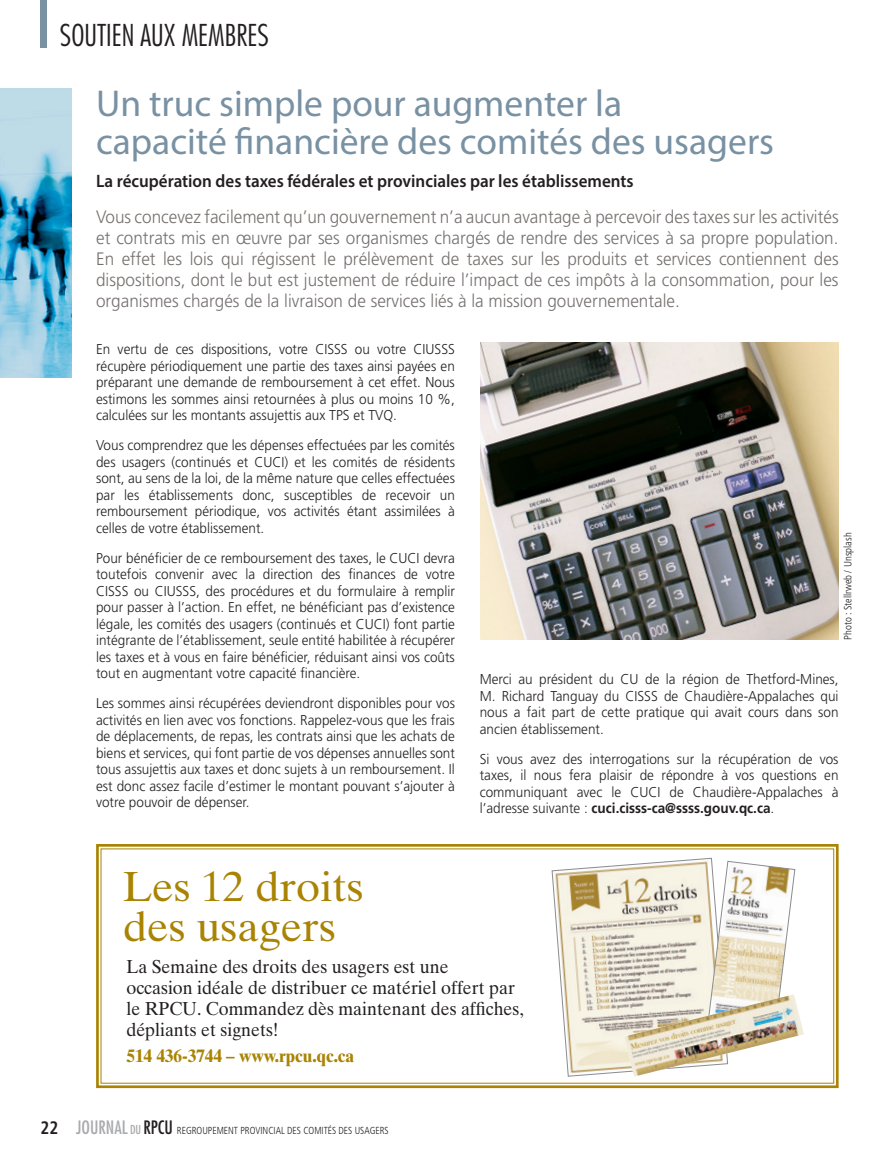
<style>
.page{position:relative;width:891px;height:1161px;background:#fff}
.page>*{position:absolute;margin:0;border:0;box-sizing:border-box;transform-origin:0 0}
.t1{font:42px/40.5px "Times Ten";color:#a98303}
.t2{font:37.5px/37.5px "Myriad Pro";color:#7891a3}
.t3{font:300 condensed 29.4px "Futura";color:#231f20}
.t4{font:18.75px/21px "Times Ten";color:#231f20;scale:.95 1}
.t5{font:300 18px/21px "Frutiger";color:#74706e;text-align:justify;scale:.95 1}
.t6{font:600 18px "Myriad Pro";color:#231f20;scale:.95 1}
.t7{font:700 18px "Times Ten";color:#a98303;scale:.95 1}
.t8{font:300 14.25px/16.5px "Frutiger";color:#231f20;text-align:justify;scale:.95 1}
.t9{font:300 condensed 10.5px "Frutiger";color:#231f20}
.t10{font:300 condensed 10.2px "Frutiger";color:#231f20;scale:.95 1}
.s1{font-weight:700}
.s2{font-weight:700;font-size:18px}
.s3{font-family:"Futura";font-weight:400;font-size:18px;color:#aaabaf}
.s4{font-family:"Futura";font-weight:400;font-size:12px;color:#aaabaf}
.s5{font-family:"Futura";font-weight:400;font-size:18px}
</style>
<div class="page">
<img style="left:0;top:88px;width:72px;height:290px">
<img style="left:480px;top:343px;width:359px;height:297px">
<div style="left:40px;top:0;width:7px;height:48px;background:#7891a3"></div>
<svg style="left:96px;top:844px;width:743px;height:245px"></svg>
<svg style="left:552px;top:858px;width:252px;height:219px"></svg>
<img style="left:624px;top:994px;width:180px;height:83px">
<h3 class="t3" style="left:60px;top:17px;width:210px">SOUTIEN AUX MEMBRES</h3>
<h2 class="t2" style="left:96px;top:84px;width:679px">Un truc simple pour augmenter la<br>capacité financière des comités des usagers</h2>
<p class="t6" style="left:96px;top:170px;width:567px">La récupération des taxes fédérales et provinciales par les établissements</p>
<p class="t5" style="left:96px;top:207px;width:783px">Vous concevez facilement qu’un gouvernement n’a aucun avantage à percevoir des taxes sur les activités et contrats mis en œuvre par ses organismes chargés de rendre des services à sa propre population.<br>En effet les lois qui régissent le prélèvement de taxes sur les produits et services contiennent des dispositions, dont le but est justement de réduire l’impact de ces impôts à la consommation, pour les organismes chargés de la livraison de services liés à la mission gouvernementale.</p>
<p class="t8" style="left:96px;top:341px;width:379px">En vertu de ces dispositions, votre CISSS ou votre CIUSSS récupère périodiquement une partie des taxes ainsi payées en préparant une demande de remboursement à cet effet. Nous estimons les sommes ainsi retournées à plus ou moins 10 %, calculées sur les montants assujettis aux TPS et TVQ.</p>
<p class="t8" style="left:96px;top:437px;width:379px">Vous comprendrez que les dépenses effectuées par les comités des usagers (continués et CUCI) et les comités de résidents sont, au sens de la loi, de la même nature que celles effectuées par les établissements donc, susceptibles de recevoir un remboursement périodique, vos activités étant assimilées à celles de votre établissement.</p>
<p class="t8" style="left:96px;top:549px;width:379px">Pour bénéficier de ce remboursement des taxes, le CUCI devra toutefois convenir avec la direction des finances de votre CISSS ou CIUSSS, des procédures et du formulaire à remplir pour passer à l’action. En effet, ne bénéficiant pas d’existence légale, les comités des usagers (continués et CUCI) font partie intégrante de l’établissement, seule entité habilitée à récupérer les taxes et à vous en faire bénéficier, réduisant ainsi vos coûts tout en augmentant votre capacité financière.</p>
<p class="t8" style="left:96px;top:695px;width:379px">Les sommes ainsi récupérées deviendront disponibles pour vos activités en lien avec vos fonctions. Rappelez-vous que les frais de déplacements, de repas, les contrats ainsi que les achats de biens et services, qui font partie de vos dépenses annuelles sont tous assujettis aux taxes et donc sujets à un remboursement. Il est donc assez facile d’estimer le montant pouvant s’ajouter à votre pouvoir de dépenser.</p>
<h1 class="t1" style="left:123px;top:866px;width:242px">Les 12 droits des usagers</h1>
<p class="t9" style="left:842px;top:640px;width:109px;rotate:-90deg">Photo : Stellrweb / Unsplash</p>
<p class="t8" style="left:480px;top:671px;width:379px">Merci au président du CU de la région de Thetford-Mines, M. Richard Tanguay du CISSS de Chaudière-Appalaches qui nous a fait part de cette pratique qui avait cours dans son ancien établissement.</p>
<p class="t8" style="left:480px;top:750px;width:379px">Si vous avez des interrogations sur la récupération de vos taxes, il nous fera plaisir de répondre à vos questions en communiquant avec le CUCI de Chaudière-Appalaches à l’adresse suivante : <span class="s1">cuci.cisss-ca@ssss.gouv.qc.ca</span>.</p>
<h3 class="t4" style="left:126px;top:956px;width:420px">La Semaine des droits des usagers est une<br>occasion idéale de distribuer ce matériel offert par le RPCU. Commandez dès maintenant des affiches, dépliants et signets!</h3>
<p class="t7" style="left:126px;top:1045px;width:241px">514 436-3744 – www.rpcu.qc.ca</p>
<p class="t10" style="left:40px;top:1124px;width:368px"><span class="s2">22</span> <span class="s3">JOURNAL</span> <span class="s4">DU</span> <span class="s5">RPCU</span> REGROUPEMENT PROVINCIAL DES COMITÉS DES USAGERS</p>
</div>
